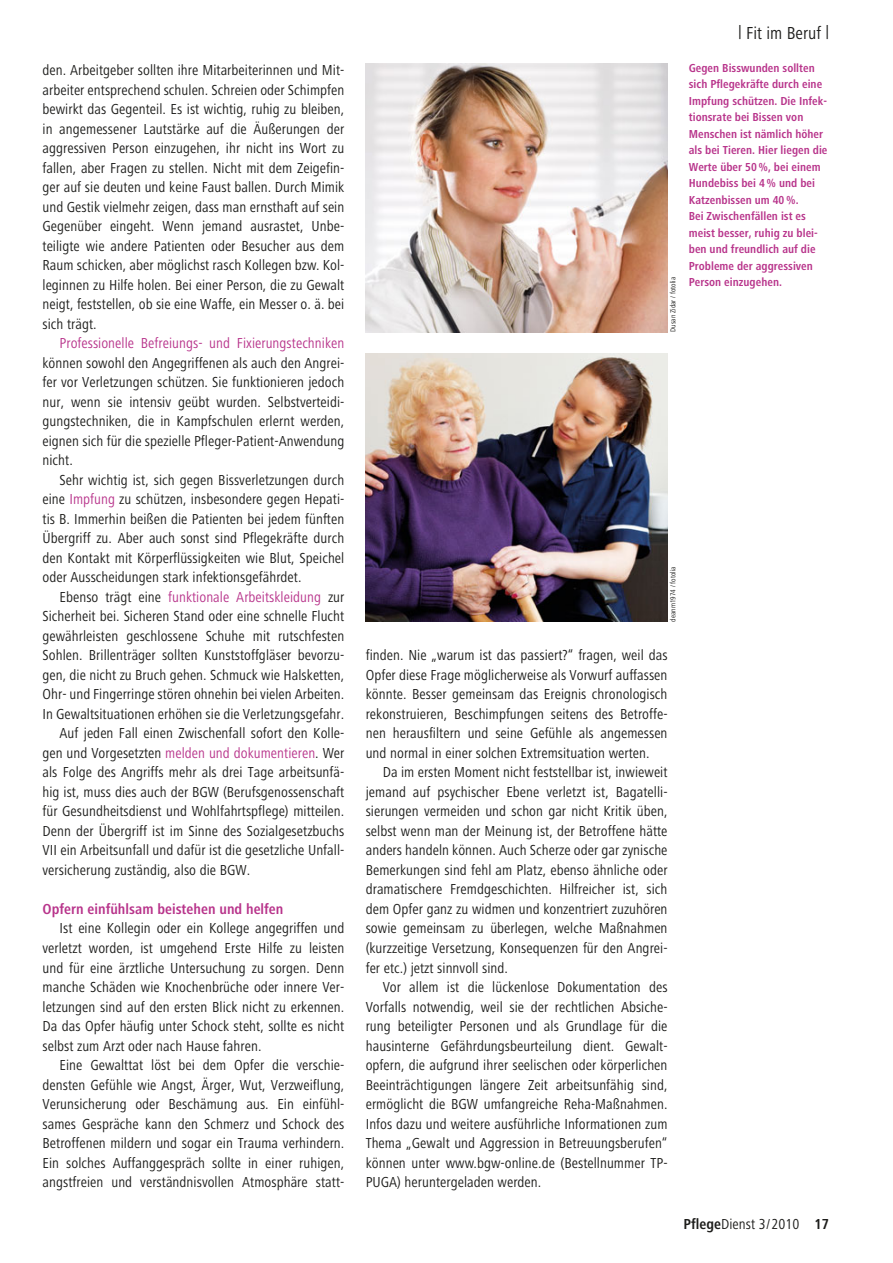
<style>
.page{position:relative;width:893px;height:1263px;background:#fff}
.page>*{position:absolute;margin:0;border:0;box-sizing:border-box;transform-origin:0 0}
.t1{font:18px "Hartmann";letter-spacing:.005em;color:#1d1d1b}
.t2{font:15px/19.5px "Hartmann";letter-spacing:.005em;color:#1d1d1b;text-align:justify}
.t3{font:15px "Hartmann";letter-spacing:.005em;color:#b8348b}
.t4{font:700 15px "Hartmann";letter-spacing:.005em;color:#b8348b}
.t5{font:700 12px/16.5px "Hartmann";letter-spacing:.005em;color:#b8348b}
.t6{font:7.5px "Hartmann";letter-spacing:.005em;color:#1d1d1b}
.s1{color:#b8348b}
.s2{color:#1d1d1b}
.s3{font-weight:700}
</style>
<div class="page">
<img style="left:366px;top:353px;width:302px;height:269px">
<img style="left:366px;top:64px;width:302px;height:268px">
<p class="t2" style="left:43px;top:62px;width:303px">den. Arbeitgeber sollten ihre Mitarbeiterinnen und Mit&shy;arbeiter entsprechend schulen. Schreien oder Schimpfen bewirkt das Gegenteil. Es ist wichtig, ruhig zu bleiben, in angemessener Lautstärke auf die Äußerungen der aggressiven Person einzugehen, ihr nicht ins Wort zu fallen, aber Fragen zu stellen. Nicht mit dem Zeigefin&shy;ger auf sie deuten und keine Faust ballen. Durch Mimik und Gestik vielmehr zeigen, dass man ernsthaft auf sein Gegenüber eingeht. Wenn jemand ausrastet, Unbe&shy;teiligte wie andere Patienten oder Besucher aus dem Raum schicken, aber möglichst rasch Kollegen bzw. Kol&shy;leginnen zu Hilfe holen. Bei einer Person, die zu Gewalt neigt, feststellen, ob sie eine Waffe, ein Messer o. ä. bei sich trägt.</p>
<p class="t3" style="left:60px;top:338px;width:286px">Professionelle Befreiungs- und Fixierungstechniken</p>
<p class="t2" style="left:43px;top:355px;width:303px">können sowohl den Angegriffenen als auch den Angrei&shy;fer vor Verletzungen schützen. Sie funktionieren jedoch nur, wenn sie intensiv geübt wurden. Selbstverteidi&shy;gungstechniken, die in Kampfschulen erlernt werden, eignen sich für die spezielle Pfleger-Patient-Anwendung nicht.</p>
<p class="t2" style="left:43px;top:472px;width:303px;text-indent:17px">Sehr wichtig ist, sich gegen Bissverletzungen durch eine <span class="s1">Impfung</span> zu schützen, insbesondere gegen Hepati&shy;tis B. Immerhin beißen die Patienten bei jedem fünften Übergriff zu. Aber auch sonst sind Pflegekräfte durch den Kontakt mit Körperflüssigkeiten wie Blut, Speichel oder Ausscheidungen stark infektionsgefährdet.</p>
<p class="t3" style="left:60px;top:591px;width:286px"><span class="s2">Ebenso trägt eine</span> funktionale Arbeitskleidung <span class="s2">zur</span></p>
<p class="t2" style="left:43px;top:608px;width:303px">Sicherheit bei. Sicheren Stand oder eine schnelle Flucht</p>
<p class="t2" style="left:43px;top:628px;width:303px">gewährleisten geschlossene Schuhe mit rutschfesten</p>
<p class="t2" style="left:43px;top:647px;width:303px">Sohlen. Brillenträger sollten Kunststoffgläser bevorzu-</p>
<p class="t2" style="left:43px;top:667px;width:303px">gen, die nicht zu Bruch gehen. Schmuck wie Halsketten,</p>
<p class="t2" style="left:43px;top:686px;width:303px">Ohr- und Fingerringe stören ohnehin bei vielen Arbeiten.</p>
<p class="t2" style="left:43px;top:706px;width:303px">In Gewaltsituationen erhöhen sie die Verletzungsgefahr.</p>
<p class="t2" style="left:60px;top:725px;width:286px">Auf jeden Fall einen Zwischenfall sofort den Kolle-</p>
<p class="t2" style="left:43px;top:745px;width:303px">gen und Vorgesetzten <span class="s1">melden und dokumentieren</span>. Wer</p>
<p class="t2" style="left:43px;top:764px;width:303px">als Folge des Angriffs mehr als drei Tage arbeitsunfä-</p>
<p class="t2" style="left:43px;top:784px;width:303px">hig ist, muss dies auch der BGW (Berufsgenossenschaft</p>
<p class="t2" style="left:43px;top:803px;width:303px">für Gesundheitsdienst und Wohlfahrtspflege) mitteilen.</p>
<p class="t2" style="left:43px;top:823px;width:303px">Denn der Übergriff ist im Sinne des Sozialgesetzbuchs</p>
<p class="t2" style="left:43px;top:842px;width:303px">VII ein Arbeitsunfall und dafür ist die gesetzliche Unfall-</p>
<p class="t2" style="left:43px;top:862px;width:209px">versicherung zuständig, also die BGW.</p>
<p class="t4" style="left:43px;top:903px;width:242px">Opfern einfühlsam beistehen und helfen</p>
<p class="t2" style="left:43px;top:920px;width:303px;text-indent:17px">Ist eine Kollegin oder ein Kollege angegriffen und verletzt worden, ist umgehend Erste Hilfe zu leisten und für eine ärztliche Untersuchung zu sorgen. Denn manche Schäden wie Knochenbrüche oder innere Ver&shy;letzungen sind auf den ersten Blick nicht zu erkennen.<br>Da das Opfer häufig unter Schock steht, sollte es nicht selbst zum Arzt oder nach Hause fahren.</p>
<p class="t2" style="left:43px;top:1057px;width:303px;text-indent:17px">Eine Gewalttat löst bei dem Opfer die verschie&shy;densten Gefühle wie Angst, Ärger, Wut, Verzweiflung, Verunsicherung oder Beschämung aus. Ein einfühl&shy;sames Gespräche kann den Schmerz und Schock des Betroffenen mildern und sogar ein Trauma verhindern.<br>Ein solches Auffanggespräch sollte in einer ruhigen, angstfreien und verständnisvollen Atmosphäre statt-</p>
<p class="t6" style="left:670px;top:332px;width:57px;rotate:-90deg">Dusan Zidar / fotolia</p>
<p class="t1" style="left:738px;top:27px;width:93px"><sup>|</sup> Fit im Beruf <sup>|</sup></p>
<p class="t5" style="left:689px;top:61px;width:140px">Gegen Bisswunden sollten sich Pflegekräfte durch eine<br>Impfung schützen. Die Infek&shy;tionsrate bei Bissen von<br>Menschen ist nämlich höher als bei Tieren. Hier liegen die<br>Werte über 50 %, bei einem<br>Hundebiss bei 4 % und bei<br>Katzenbissen um 40 %.<br>Bei Zwischenfällen ist es meist besser, ruhig zu blei&shy;ben und freundlich auf die<br>Probleme der aggressiven<br>Person einzugehen.</p>
<p class="t6" style="left:670px;top:622px;width:57px;rotate:-90deg">deanm1974 / fotolia</p>
<p class="t2" style="left:366px;top:647px;width:303px">finden. Nie „warum ist das passiert?“ fragen, weil das Opfer diese Frage möglicherweise als Vorwurf auffassen könnte. Besser gemeinsam das Ereignis chronologisch rekonstruieren, Beschimpfungen seitens des Betroffe&shy;nen herausfiltern und seine Gefühle als angemessen und normal in einer solchen Extremsituation werten.</p>
<p class="t2" style="left:366px;top:764px;width:303px;text-indent:17px">Da im ersten Moment nicht feststellbar ist, inwieweit jemand auf psychischer Ebene verletzt ist, Bagatelli&shy;sierungen vermeiden und schon gar nicht Kritik üben, selbst wenn man der Meinung ist, der Betroffene hätte anders handeln können. Auch Scherze oder gar zynische Bemerkungen sind fehl am Platz, ebenso ähnliche oder dramatischere Fremdgeschichten. Hilfreicher ist, sich dem Opfer ganz zu widmen und konzentriert zuzuhören sowie gemeinsam zu überlegen, welche Maßnahmen (kurzzeitige Versetzung, Konsequenzen für den Angrei&shy;fer etc.) jetzt sinnvoll sind.</p>
<p class="t2" style="left:366px;top:979px;width:303px;text-indent:17px">Vor allem ist die lückenlose Dokumentation des Vorfalls notwendig, weil sie der rechtlichen Absiche&shy;rung beteiligter Personen und als Grundlage für die haus interne Gefährdungsbeurteilung dient. Gewalt&shy;opfern, die aufgrund ihrer seelischen oder körperlichen Beeinträchtigungen längere Zeit arbeitsunfähig sind, ermöglicht die BGW umfangreiche Reha-Maßnahmen.<br>Infos dazu und weitere ausführliche Informationen zum Thema „Gewalt und Aggression in Betreuungsberufen“ können unter www.bgw-online.de (Bestellnummer TP-PUGA) heruntergeladen werden.</p>
<p class="t2" style="left:683px;top:1216px;width:147px"><span class="s3">Pflege</span>Dienst 3 / 2010 <span class="s3">17</span></p>
</div>
